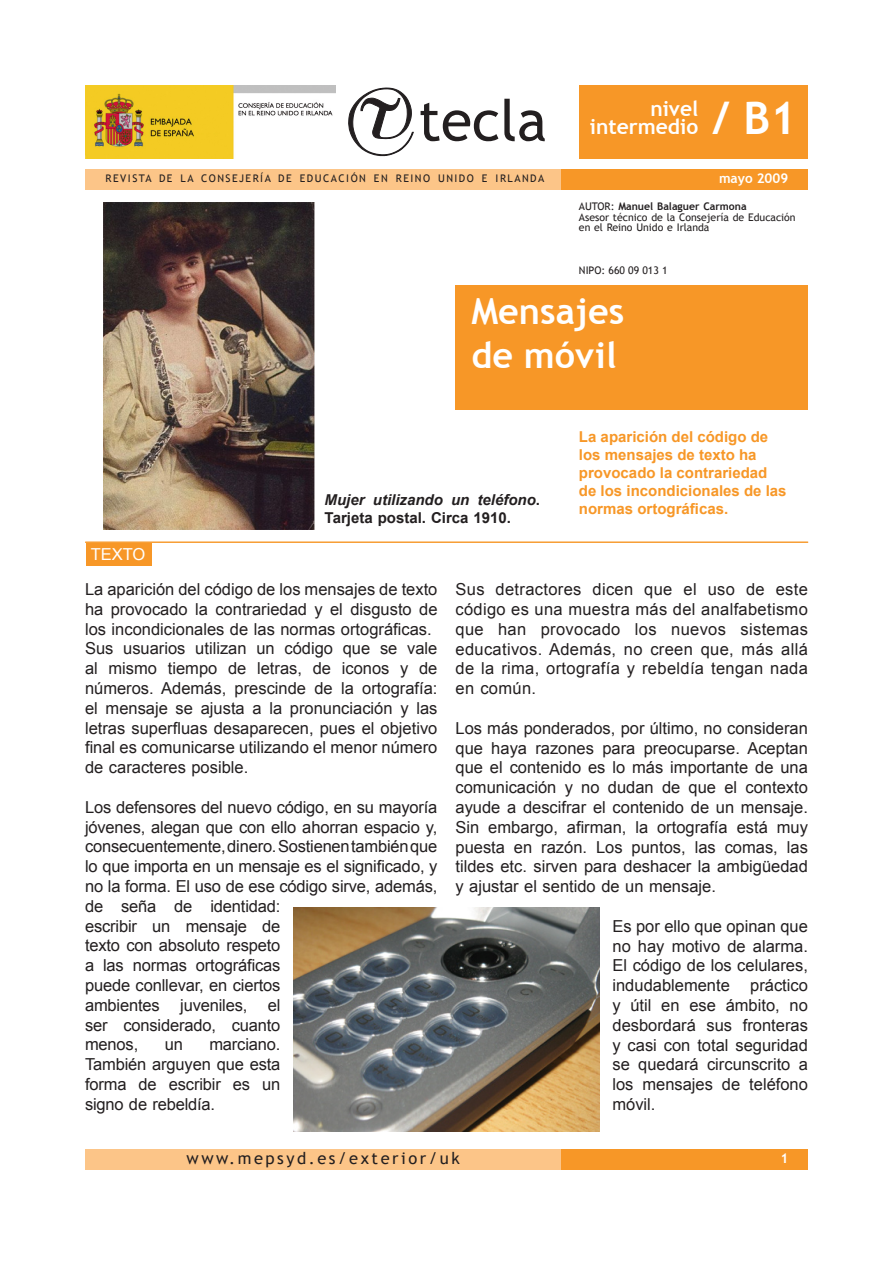
<style>
.page{position:relative;width:893px;height:1263px;background:#fff}
.page>*{position:absolute;margin:0;border:0;box-sizing:border-box;transform-origin:0 0}
.t1{font:700 45px "Trebuchet MS";color:#fff}
.TITULO_GENERAL{font:700 36px "Trebuchet MS";color:#fff}
.t2{font:700 21px "Trebuchet MS";color:#fff}
.t3{font:16.5px/19.8px "Arial";letter-spacing:-.01em;color:#231f20;text-align:justify}
.t4{font:16.5px "Trebuchet MS";letter-spacing:.155em;color:#231f20}
.PARRAFO{font:16.5px "Arial";color:#fff}
.TEXTO_SIMULADO{font:700 15px/18px "Arial";color:#f79727}
.t5{font:italic 700 15px/18px "Arial";color:#231f20}
.t6{font:700 13.5px "Trebuchet MS";color:#fff}
.NOMBRE_AUTOR{font:10.5px/10.5px "Trebuchet MS";color:#231f20}
.NOMBRE_AUTOR-2{font:10.5px "Trebuchet MS";letter-spacing:.14em;color:#231f20}
.NOMBRE_AUTOR-3{font:700 10.5px "Trebuchet MS";color:#231f20}
.s1{font-weight:400}
.s2{font-style:normal}
</style>
<div class="page">
<div style="left:85px;top:1149px;width:723px;height:20px;background:#f79727"></div>
<div style="left:85px;top:1149px;width:476px;height:20px;background:#fcc588"></div>
<div style="left:85px;top:169px;width:723px;height:21px;background:#f79727"></div>
<div style="left:85px;top:169px;width:476px;height:21px;background:#fcc588"></div>
<svg style="left:348px;top:87px;width:66px;height:69px"></svg>
<svg style="left:421px;top:103px;width:77px;height:38px"></svg>
<svg style="left:504px;top:99px;width:41px;height:42px"></svg>
<div style="left:579px;top:85px;width:229px;height:73px;background:#f79727"></div>
<div style="left:455px;top:285px;width:353px;height:125px;background:#f79727"></div>
<div style="left:86px;top:543px;width:65px;height:23px;background:#f79727"></div>
<hr style="left:85px;top:542px;width:723px;height:1px;background:#f79727">
<img style="left:85px;top:85px;width:250px;height:74px">
<img style="left:104px;top:203px;width:210px;height:326px">
<img style="left:293px;top:907px;width:307px;height:224px">
<p class="t2" style="left:650px;top:96px;width:49px">nivel</p>
<p class="t2" style="left:590px;top:114px;width:110px">intermedio</p>
<p class="t1" style="left:712px;top:90px;width:86px">/ B1</p>
<p class="NOMBRE_AUTOR-2" style="left:106px;top:173px;width:440px">REVISTA DE LA CONSEJERÍA DE EDUCACIÓN EN REINO UNIDO E IRLANDA</p>
<p class="t6" style="left:719px;top:169px;width:71px">mayo 2009</p>
<p class="NOMBRE_AUTOR-3" style="left:579px;top:200px;width:169px"><span class="s1">AUTOR:</span> Manuel Balaguer Carmona</p>
<p class="NOMBRE_AUTOR" style="left:579px;top:212px;width:218px">Asesor técnico de la Consejería de Educación en el Reino Unido e Irlanda</p>
<p class="NOMBRE_AUTOR" style="left:579px;top:265px;width:90px">NIPO: 660 09 013 1</p>
<p class="TITULO_GENERAL" style="left:471px;top:289px;width:154px">Mensajes</p>
<p class="TITULO_GENERAL" style="left:471px;top:332px;width:147px">de móvil</p>
<p class="t5" style="left:325px;top:491px;width:217px">Mujer utilizando un teléfono<span class="s2">.<br>Tarjeta postal. Circa 1910.</span></p>
<p class="TEXTO_SIMULADO" style="left:579px;top:428px;width:209px">La aparición del código de los mensajes de texto ha provocado la contrariedad de los incondicionales de las normas ortográficas.</p>
<p class="PARRAFO" style="left:91px;top:543px;width:56px">TEXTO</p>
<p class="t3" style="left:85px;top:579px;width:354px">La aparición del código de los mensajes de texto ha provocado la contrariedad y el disgusto de los incondicionales de las normas ortográficas.</p>
<p class="t3" style="left:85px;top:639px;width:354px">Sus usuarios utilizan un código que se vale al mismo tiempo de letras, de iconos y de números. Además, prescinde de la ortografía: el mensaje se ajusta a la pronunciación y las letras superfluas desaparecen, pues el objetivo final es comunicarse utilizando el menor número de caracteres posible.</p>
<p class="t3" style="left:85px;top:797px;width:354px;text-align:left">Los defensores del nuevo código, en su mayoría jóvenes, alegan que con ello ahorran espacio y, consecuentemente, dinero. Sostienen también que lo que importa en un mensaje es el significado, y no la forma. El uso de ese código sirve, además, de seña de identidad:<br>escribir un mensaje de<br>texto con absoluto respeto<br>a las normas ortográficas<br>puede conllevar, en ciertos<br>ambientes juveniles, el<br>ser considerado, cuanto<br>menos,</p>
<p class="t3" style="left:85px;top:1035px;width:197px;text-indent:124px">marciano.<br>También arguyen que esta forma de escribir es un signo de rebeldía.</p>
<p class="t3" style="left:165px;top:1035px;width:20px">un</p>
<p class="t3" style="left:455px;top:580px;width:354px">Sus detractores dicen que el uso de este código es una muestra más del analfabetismo que han provocado los nuevos sistemas educativos. Además, no creen que, más allá de la rima, ortografía y rebeldía tengan nada en común.</p>
<p class="t3" style="left:455px;top:718px;width:354px">Los más ponderados, por último, no consideran que haya razones para preocuparse. Aceptan que el contenido es lo más importante de una comunicación y no dudan de que el contexto ayude a descifrar el contenido de un mensaje.<br>Sin embargo, afirman, la ortografía está muy puesta en razón. Los puntos, las comas, las tildes etc. sirven para deshacer la ambigüedad y ajustar el sentido de un mensaje.</p>
<p class="t3" style="left:612px;top:916px;width:197px">Es por ello que opinan que no hay motivo de alarma.<br>El código de los celulares, indudablemente práctico y útil en ese ámbito, no desbordará sus fronteras y casi con total seguridad se quedará circunscrito a los mensajes de teléfono móvil.</p>
<p class="t4" style="left:187px;top:1148px;width:275px">www.mepsyd.es/exterior/uk</p>
<p class="t6" style="left:780px;top:1149px;width:9px">1</p>
</div>
